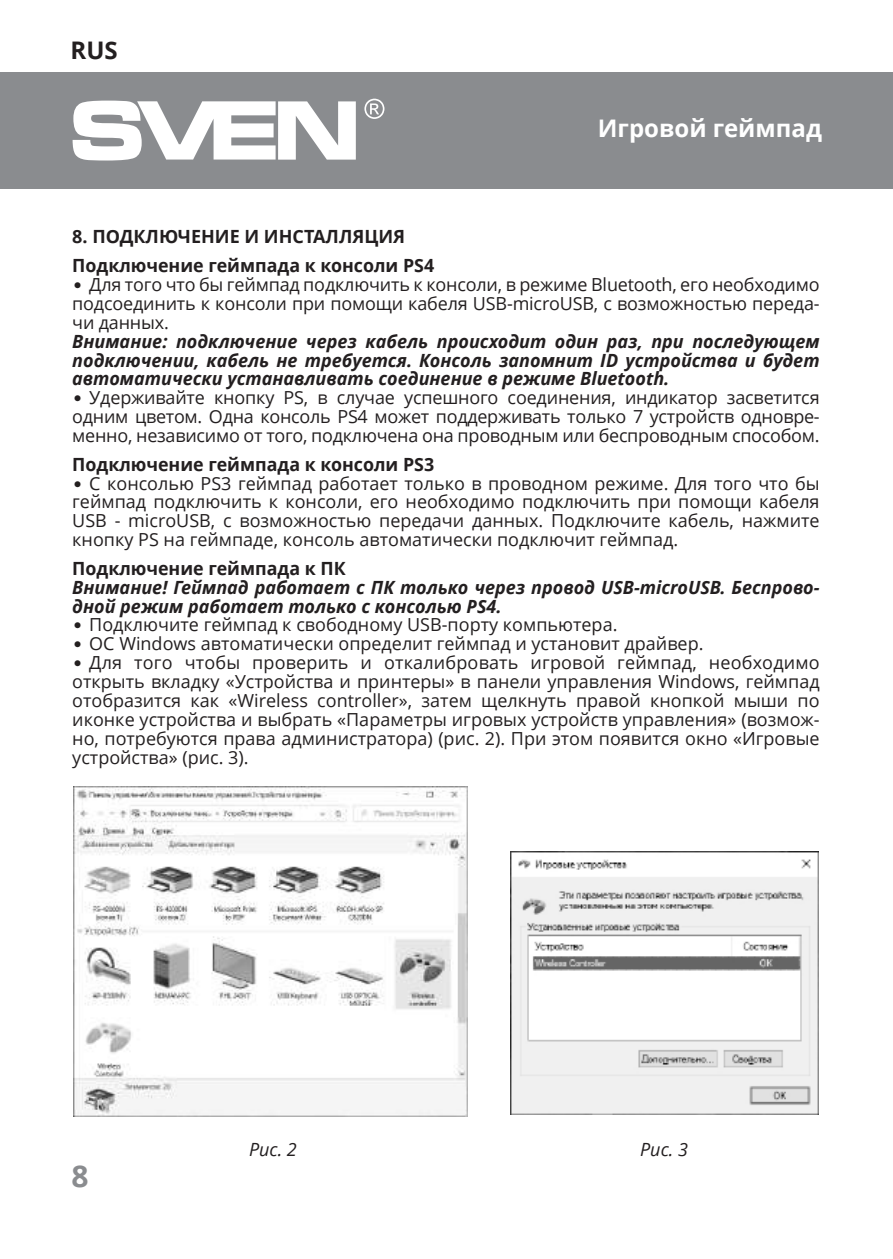
<style>
.page{position:relative;width:893px;height:1259px;background:#fff}
.page>*{position:absolute;margin:0;border:0;box-sizing:border-box;transform-origin:0 0}
.t1{font:700 30px "Open Sans";color:#8a8c8f}
.t2{font:700 24.3px "Open Sans";color:#fff}
.t3{font:700 24.3px "Open Sans";color:#231f20}
.t4{font:italic 700 18.3px/18.9px "Open Sans";color:#231f20;text-align:justify}
.t5{font:700 18.3px/28.5px "Open Sans";color:#231f20}
.t6{font:italic 18.3px "Open Sans";color:#231f20}
.t7{font:18px/18.9px "Open Sans";color:#231f20;text-align:justify}
.s1{font-family:"Pragmatica";font-weight:700;font-size:16.5px}
</style>
<div class="page">
<div style="left:0;top:72px;width:893px;height:117px;background:#8a8c8f"></div>
<svg style="left:73px;top:101px;width:283px;height:59px"></svg>
<svg style="left:364px;top:99px;width:20px;height:20px"></svg>
<img style="left:73px;top:786px;width:395px;height:330px">
<img style="left:510px;top:851px;width:308px;height:263px">
<h2 class="t3" style="left:71px;top:33px;width:49px">RUS</h2>
<h2 class="t2" style="left:598px;top:111px;width:226px">Игровой геймпад</h2>
<p class="t5" style="left:72px;top:222px;width:363px">8. ПОДКЛЮЧЕНИЕ И ИНСТАЛЛЯЦИЯ<br>Подключение геймпада к консоли PS4</p>
<p class="t7" style="left:72px;top:274px;width:749px"><span class="s1">•</span> Для того что бы геймпад подключить к консоли, в режиме Bluetooth, его необходимо подсоединить к консоли при помощи кабеля USB-microUSB, с возможностью переда&shy;чи данных.</p>
<p class="t4" style="left:72px;top:331px;width:749px">Внимание: подключение через кабель происходит один раз, при последующем подключении, кабель не требуется. Консоль запомнит ID устройства и будет автоматически устанавливать соединение в режиме Bluetooth.</p>
<p class="t7" style="left:72px;top:388px;width:749px"><span class="s1">•</span> Удерживайте кнопку PS, в случае успешного соединения, индикатор засветится одним цветом. Одна консоль PS4 может поддерживать только 7 устройств одновре&shy;менно, независимо от того, подключена она проводным или беспроводным способом.</p>
<p class="t5" style="left:72px;top:449px;width:363px">Подключение геймпада к консоли PS3</p>
<p class="t7" style="left:72px;top:473px;width:749px"><span class="s1">•</span> С консолью PS3 геймпад работает только в проводном режиме. Для того что бы геймпад подключить к консоли, его необходимо подключить при помощи кабеля USB - microUSB, с возможностью передачи данных. Подключите кабель, нажмите кнопку PS на геймпаде, консоль автоматически подключит геймпад.</p>
<p class="t5" style="left:72px;top:553px;width:275px">Подключение геймпада к ПК</p>
<p class="t4" style="left:72px;top:577px;width:749px">Внимание! Геймпад работает с ПК только через провод USB-microUSB. Беспрово&shy;дной режим работает только с консолью PS4.</p>
<p class="t7" style="left:72px;top:615px;width:547px"><span class="s1">•</span> Подключите геймпад к свободному USB-порту компьютера.</p>
<p class="t7" style="left:72px;top:634px;width:633px"><span class="s1">•</span> ОС Windows автоматически определит геймпад и установит драйвер.</p>
<p class="t7" style="left:72px;top:653px;width:749px"><span class="s1">•</span> Для того чтобы проверить и откалибровать игровой геймпад, необходимо открыть вкладку «Устройства и принтеры» в панели управления Windows, геймпад отобразится как «Wireless controller», затем щелкнуть правой кнопкой мыши по иконке устройства и выбрать «Параметры игровых устройств управления» (возмож&shy;но, потребуются права администратора) (рис. 2). При этом появится окно «Игровые устройства» (рис. 3).</p>
<h1 class="t1" style="left:71px;top:1154px;width:19px">8</h1>
<p class="t6" style="left:249px;top:1137px;width:49px">Рис. 2</p>
<p class="t6" style="left:640px;top:1137px;width:49px">Рис. 3</p>
</div>
